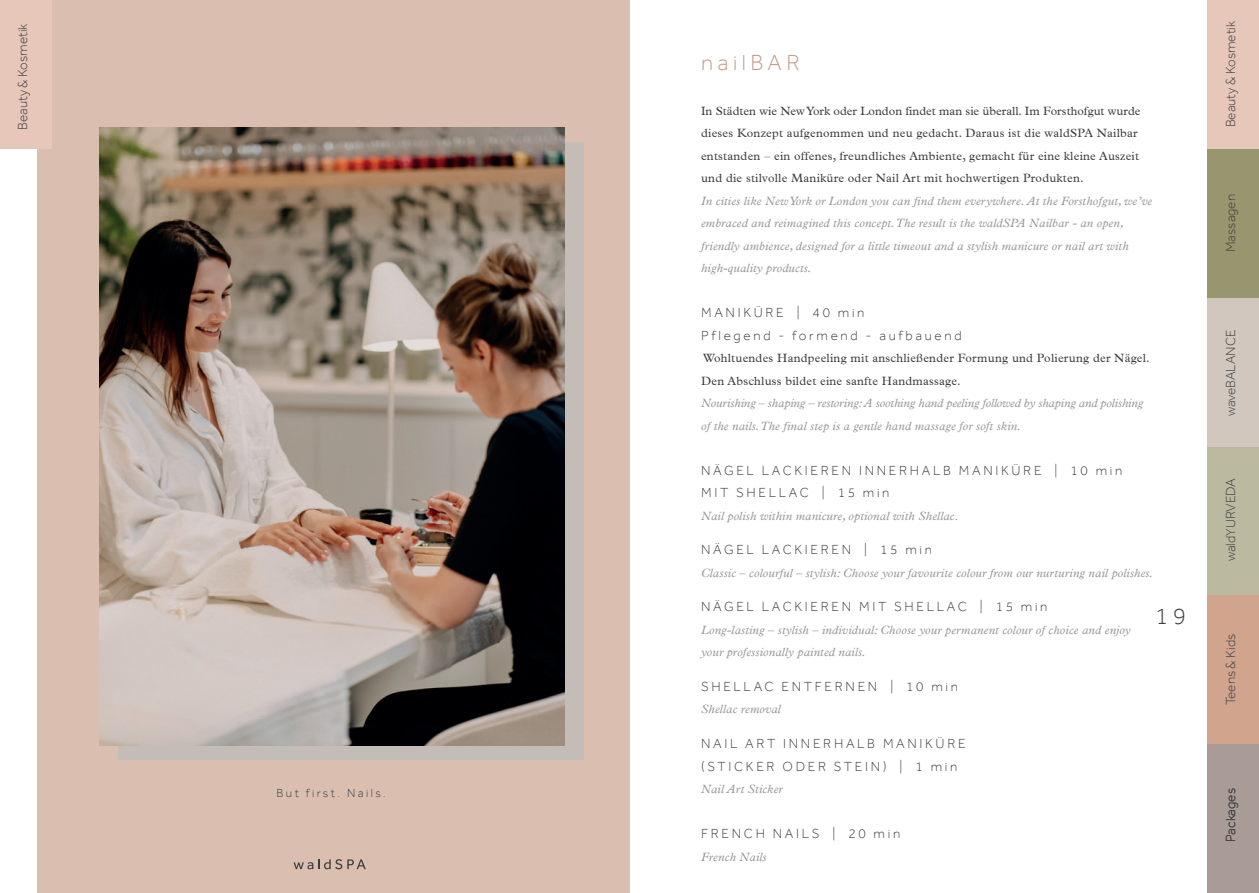
<style>
.page{position:relative;width:1259px;height:893px;background:#fff}
.page>*{position:absolute;margin:0;border:0;box-sizing:border-box;transform-origin:0 0}
.t1{font:300 24px "Effra";color:#3e3e3f}
.t2{font:300 22.5px "Effra";letter-spacing:.2em;color:#c29c87}
.t3{font:300 13.5px/22.5px "Effra";letter-spacing:.2em;color:#3e3e3f}
.t4{font:300 13.5px "Effra";color:#3e3e3f}
.t5{font:italic 12px/22.5px "Plantin";letter-spacing:.02em;color:#939598}
.t6{font:12px/22.5px "Plantin";letter-spacing:.02em;color:#3e3e3f}
.t7{font:italic 12px/22.5px "Plantin";color:#939598}
.t8{font:300 12px "Effra";letter-spacing:.2em;color:#3e3e3f}
</style>
<div class="page">
<div style="left:37px;top:0;width:592px;height:893px;background:#dabeaf"></div>
<div style="left:118px;top:142px;width:465px;height:618px;background:#c4bdb7"></div>
<img style="left:100px;top:128px;width:465px;height:617px">
<svg style="left:293px;top:859px;width:73px;height:10px"></svg>
<div style="left:0;top:0;width:51px;height:149px;background:#e6c7b9"></div>
<div style="left:1207px;top:0;width:52px;height:149px;background:#e6c7b9"></div>
<div style="left:1207px;top:446px;width:52px;height:149px;background:#bbbaa0"></div>
<div style="left:1207px;top:149px;width:52px;height:149px;background:#98966e"></div>
<div style="left:1207px;top:595px;width:52px;height:149px;background:#d0a48d"></div>
<div style="left:1207px;top:298px;width:52px;height:148px;background:#d2c7bf"></div>
<div style="left:1207px;top:744px;width:52px;height:149px;background:#a99b95"></div>
<p class="t4" style="left:15px;top:130px;width:108px;rotate:-90deg">Beauty &amp; Kosmetik</p>
<p class="t4" style="left:1222px;top:127px;width:108px;rotate:-90deg">Beauty &amp; Kosmetik</p>
<h2 class="t2" style="left:701px;top:49px;width:100px">nailBAR</h2>
<p class="t6" style="left:701px;top:100px;width:441px">In Städten wie New York oder London findet man sie überall. Im Forsthofgut wurde dieses Konzept aufgenommen und neu gedacht. Daraus ist die waldSPA Nailbar entstanden – ein offenes, freundliches Ambiente, gemacht für eine kleine Auszeit und die stilvolle Maniküre oder Nail Art mit hochwertigen Produkten.</p>
<p class="t5" style="left:701px;top:190px;width:452px">In cities like New York or London you can find them everywhere. At the Forsthofgut, we’ve embraced and reimagined this concept. The result is the waldSPA Nailbar - an open, friendly ambience, designed for a little timeout and a stylish manicure or nail art with high-quality products.</p>
<p class="t3" style="left:701px;top:302px;width:262px">MANIKÜRE | 40 min<br>Pflegend - formend - aufbauend</p>
<p class="t6" style="left:701px;top:347px;width:450px">Wohltuendes Handpeeling mit anschließender Formung und Polierung der Nägel.<br>Den Abschluss bildet eine sanfte Handmassage.</p>
<p class="t7" style="left:701px;top:393px;width:444px">Nourishing – shaping – restoring: A soothing hand peeling followed by shaping and polishing of the nails. The final step is a gentle hand massage for soft skin.</p>
<p class="t3" style="left:701px;top:459px;width:423px">NÄGEL LACKIEREN INNERHALB MANIKÜRE | 10 min<br>MIT SHELLAC | 15 min</p>
<p class="t5" style="left:701px;top:505px;width:259px">Nail polish within manicure, optional with Shellac.</p>
<p class="t3" style="left:701px;top:539px;width:232px">NÄGEL LACKIEREN | 15 min</p>
<p class="t5" style="left:701px;top:562px;width:454px">Classic – colourful – stylish: Choose your favourite colour from our nurturing nail polishes.</p>
<p class="t3" style="left:701px;top:596px;width:348px">NÄGEL LACKIEREN MIT SHELLAC | 15 min</p>
<p class="t5" style="left:701px;top:619px;width:431px">Long-lasting – stylish – individual: Choose your permanent colour of choice and enjoy your professionally painted nails.</p>
<p class="t3" style="left:701px;top:675px;width:258px">SHELLAC ENTFERNEN | 10 min</p>
<p class="t5" style="left:701px;top:699px;width:81px">Shellac removal</p>
<p class="t3" style="left:701px;top:732px;width:266px">NAIL ART INNERHALB MANIKÜRE (STICKER ODER STEIN) | 1 min</p>
<p class="t5" style="left:701px;top:778px;width:83px">Nail Art Sticker</p>
<p class="t3" style="left:701px;top:822px;width:201px">FRENCH NAILS | 20 min</p>
<p class="t5" style="left:701px;top:846px;width:67px">French Nails</p>
<p class="t4" style="left:1222px;top:252px;width:59px;rotate:-90deg">Massagen</p>
<p class="t4" style="left:1222px;top:416px;width:88px;rotate:-90deg">waveBALANCE</p>
<p class="t4" style="left:1222px;top:561px;width:85px;rotate:-90deg">waldYURVEDA</p>
<h1 class="t1" style="left:1155px;top:602px;width:32px">19</h1>
<p class="t4" style="left:1222px;top:705px;width:73px;rotate:-90deg">Teens &amp; Kids</p>
<p class="t8" style="left:276px;top:786px;width:111px">But first. Nails.</p>
<p class="t4" style="left:1222px;top:842px;width:55px;rotate:-90deg">Packages</p>
</div>
